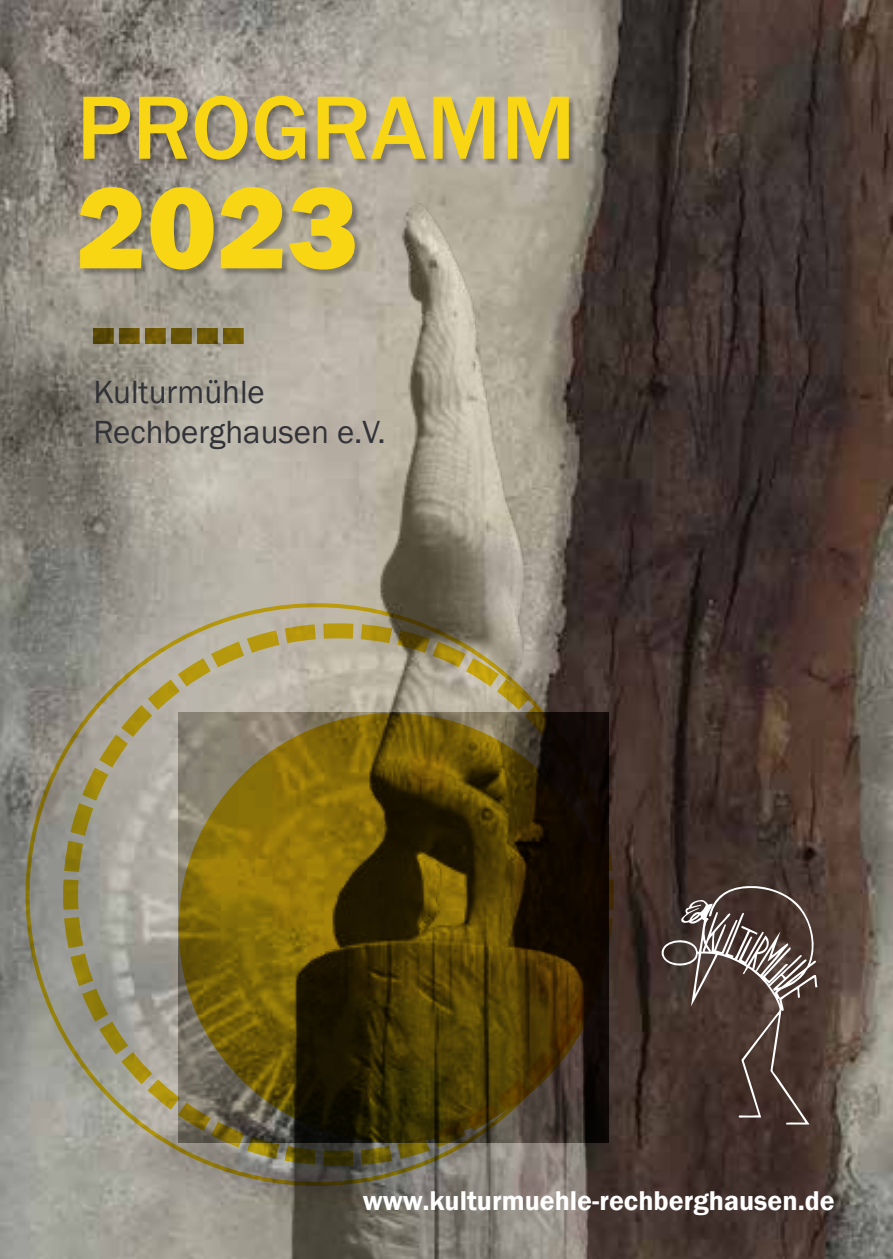
<style>
.page{position:relative;width:893px;height:1259px;background:#fff}
.page>*{position:absolute;margin:0;border:0;box-sizing:border-box;transform-origin:0 0}
.t1{font:800 120px "Franklin Gothic";color:#f9d614}
.t2{font:500 93px "Franklin Gothic";color:#f9d614}
.t3{font:33px/39.6px "Franklin Gothic";color:#323338}
.t4{font:600 27.9px "Franklin Gothic";color:#fff}
</style>
<div class="page">
<img style="left:0;top:0;width:893px;height:1259px">
<div style="left:94px;top:328px;width:19px;height:15px;background:#534305"></div>
<div style="left:172px;top:328px;width:19px;height:15px;background:#685506"></div>
<svg style="left:120px;top:328px;width:19px;height:15px"></svg>
<div style="left:198px;top:328px;width:19px;height:15px;background:#6e5a07"></div>
<div style="left:146px;top:328px;width:19px;height:15px;background:#745b07"></div>
<img style="left:213px;top:103px;width:453px;height:1156px">
<div style="left:84px;top:97px;width:492px;height:71px;background:#000;opacity:.3"></div>
<div style="left:80px;top:188px;width:283px;height:89px;background:#000;opacity:.3"></div>
<svg style="left:662px;top:886px;width:156px;height:238px;background:#574742"></svg>
<svg style="left:56px;top:616px;width:565px;height:557px;background:#6f633c"></svg>
<h2 class="t2" style="left:77px;top:70px;width:501px">PROGRAMM</h2>
<h1 class="t1" style="left:77px;top:150px;width:283px">2023</h1>
<p class="t3" style="left:94px;top:373px;width:294px">Kulturmühle<br>Rechberghausen e.V.</p>
<p class="t4" style="left:363px;top:1183px;width:474px">www.kulturmuehle-rechberghausen.de</p>
</div>
